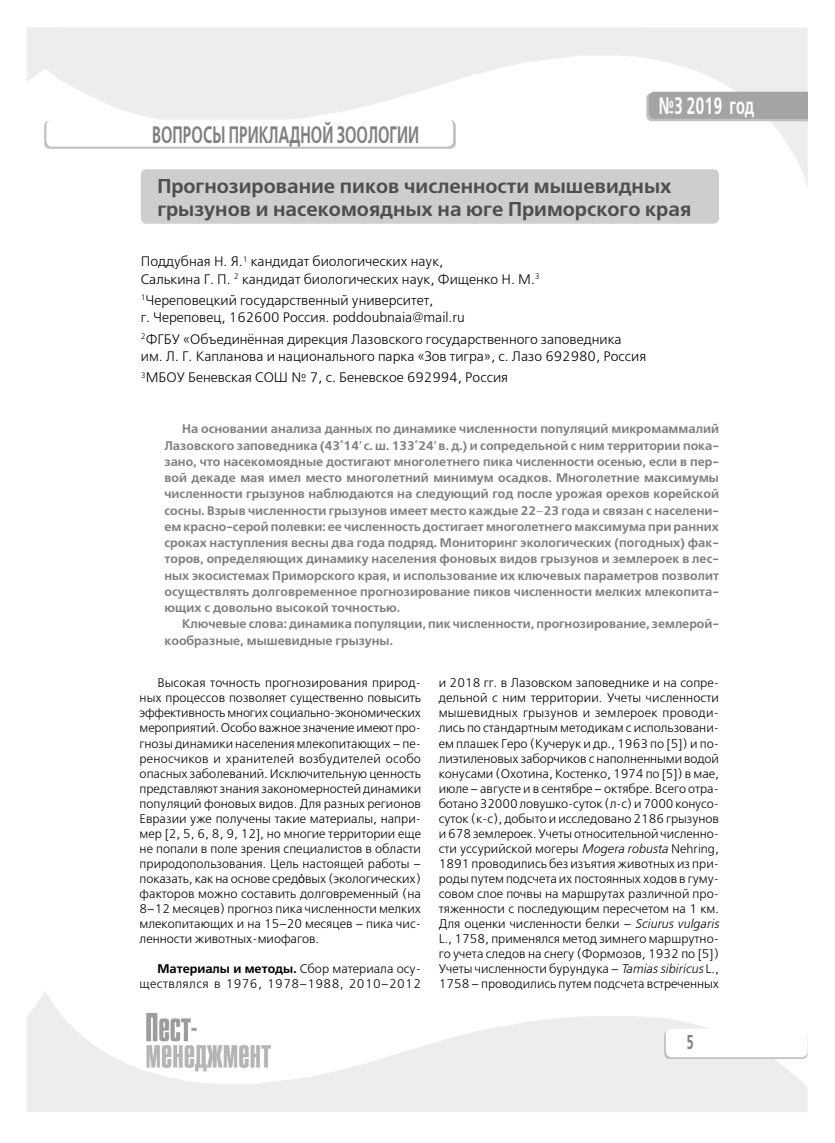
<style>
.page{position:relative;width:835px;height:1143px;background:#fff}
.page>*{position:absolute;margin:0;border:0;box-sizing:border-box;transform-origin:0 0}
.t1{font:700 23.75px "Free Set C";color:#808080;scale:.62 1}
.t2{font:700 23.75px "Free Set C";color:#fff;scale:.62 1}
.t3{font:700 20px/23.8px "Free Set C";color:#4e4e4e}
.t4{font:700 20px "Free Set C";color:#808080;scale:.62 1}
.t5{font:13.75px/17.5px "Free Set C";color:#000}
.t6{font:12.5px/15px "Free Set C";color:#000;text-align:justify}
.t7{font:700 12.5px/16.2px "Free Set C";color:#808080;text-align:justify}
.t8{font:12.5px/15px "Free Set C";letter-spacing:.03em;color:#000;text-align:right}
.s1{font-family:"Arial";font-weight:400}
.s2{font-family:"Pragmatica C";font-weight:400}
.s3{font-family:"Pragmatica C"}
.s4{font-family:"Arial"}
.s5{font-weight:700}
.s6{font-style:italic}
</style>
<div class="page">
<svg style="left:27px;top:27px;width:18px;height:54px"></svg>
<svg style="left:45px;top:27px;width:762px;height:162px;fill:#ededed"></svg>
<svg style="left:27px;top:992px;width:18px;height:120px;background:#eee"></svg>
<svg style="left:45px;top:991px;width:762px;height:121px;fill:#ededed"></svg>
<svg style="left:646px;top:92px;width:161px;height:29px;background:#a6a6a6"></svg>
<svg style="left:663px;top:1030px;width:144px;height:28px"></svg>
<div style="left:666px;top:1029px;width:140px;height:27px;background:#fff;border-radius:6px"></div>
<div style="left:665px;top:1028px;width:142px;height:29px;border:1px solid #fff;border-radius:6px"></div>
<div style="left:141px;top:169px;width:577px;height:55px;background:#cecece;border-radius:6px"></div>
<div style="left:44px;top:120px;width:411px;height:29px;background:#c1c1c1;border-radius:6px"></div>
<div style="left:46px;top:119px;width:407px;height:28px;background:#fff;border-radius:6px"></div>
<h1 class="t1" style="left:152px;top:125px;width:431px">ВОПРОСЫ ПРИКЛАДНОЙ ЗООЛОГИИ</h1>
<h1 class="t2" style="left:658px;top:96px;width:156px">№3 2019 год</h1>
<h2 class="t3" style="left:157px;top:175px;width:535px">Прогнозирование пиков численности мышевидных грызунов и насекомоядных на юге Приморского края</h2>
<p class="t5" style="left:141px;top:254px;width:400px">Поддубная Н. Я.<sup>1</sup> кандидат биологических наук,<br>Салькина Г. П. <sup>2</sup> кандидат биологических наук, Фищенко Н. М.<sup>3</sup></p>
<p class="t5" style="left:141px;top:293px;width:325px"><sup>1</sup>Череповецкий государственный университет,<br>г. Череповец, 162600 Россия. poddoubnaia@mail.ru</p>
<p class="t5" style="left:141px;top:331px;width:506px"><sup>2</sup>ФГБУ «Объединённая дирекция Лазовского государственного заповедника им. Л. Г. Капланова и национального парка «Зов тигра», с. Лазо 692980, Россия</p>
<p class="t5" style="left:141px;top:370px;width:368px"><sup>3</sup>МБОУ Беневская СОШ № 7, с. Беневское 692994, Россия</p>
<p class="t7" style="left:164px;top:422px;width:555px;text-indent:18px">На основании анализа данных по динамике численности популяций микромаммалий Лазовского заповедника (43°14<span class="s1">′</span> с. ш. 133°24<span class="s1">′</span> в. д.) и сопредельной с ним территории пока&shy;зано, что насекомоядные достигают многолетнего пика численности осенью, если в пер&shy;вой декаде мая имел место многолетний минимум осадков. Многолетние максимумы численности грызунов наблюдаются на следующий год после урожая орехов корейской сосны. Взрыв численности грызунов имеет место каждые 22<span class="s2">–</span>23 года и связан с населени&shy;ем красно-серой полевки: ее численность достигает многолетнего максимума при ранних сроках наступления весны два года подряд. Мониторинг экологических (погодных) фак&shy;торов, определяющих динамику населения фоновых видов грызунов и землероек в лес&shy;ных экосистемах Приморского края, и использование их ключевых параметров позволит осуществлять долговременное прогнозирование пиков численности мелких млекопита&shy;ющих с довольно высокой точностью.</p>
<p class="t7" style="left:164px;top:617px;width:555px;text-indent:18px">Ключевые cлова: динамика популяции, пик численности, прогнозирование, землерой&shy;кообразные, мышевидные грызуны.</p>
<p class="t6" style="left:139px;top:676px;width:283px;text-indent:18px">Высокая точность прогнозирования природ&shy;ных процессов позволяет существенно повысить эффективность многих социально-экономических мероприятий. Особо важное значение имеют про&shy;гнозы динамики населения млекопитающих <span class="s3">–</span> пе&shy;реносчиков и хранителей возбудителей особо опасных заболеваний. Исключительную ценность представляют знания закономерностей динамики популяций фоновых видов. Для разных регионов Евразии уже получены такие материалы, напри&shy;мер [2, 5, 6, 8, 9, 12], но многие территории еще не попали в поле зрения специалистов в области природопользования. Цель настоящей работы <span class="s3">– </span>показать, как на основе сред<span class="s4">ó</span>вых (экологических) факторов можно составить долговременный (на 8<span class="s3">–</span>12 месяцев) прогноз пика численности мелких млекопитающих и на 15<span class="s3">–</span>20 месяцев <span class="s3">–</span> пика чис&shy;ленности животных-миофагов.</p>
<p class="t8" style="left:139px;top:961px;width:283px"><span class="s5">Материалы и методы.</span> Сбор материала осу&shy;ществлялся в 1976, 1978<span class="s3">–</span>1988, 2010<span class="s3">–</span>2012</p>
<p class="t6" style="left:438px;top:676px;width:281px">и 2018 гг. в Лазовском заповеднике и на сопре&shy;дельной с ним территории. Учеты численности мышевидных грызунов и землероек проводи&shy;лись по стандартным методикам с использовани&shy;ем плашек Геро (Кучерук и др., 1963 по [5]) и по&shy;лиэтиленовых заборчиков с наполненными водой конусами (Охотина, Костенко, 1974 по [5]) в мае, июле <span class="s3">–</span> августе и в сентябре <span class="s3">–</span> октябре. Всего отра&shy;ботано 32000 ловушко-суток (л-с) и 7000 конусо&shy;суток (к-с), добыто и исследовано 2186 грызунов и 678 землероек. Учеты относительной численно&shy;сти уссурийской могеры <span class="s6">Mogera robusta</span> Nehring, 1891 проводились без изъятия животных из при&shy;роды путем подсчета их постоянных ходов в гуму&shy;совом слое почвы на маршрутах различной про&shy;тяженности с последующим пересчетом на 1 км.<br>Для оценки численности белки <span class="s3">–</span> <span class="s6">Sciurus vulgaris </span>L., 1758, применялся метод зимнего маршрутно&shy;го учета следов на снегу (Формозов, 1932 по [5])<br>Учеты численности бурундука <span class="s3">–</span> <span class="s6">Tamias sibiricus</span> L., 1758 <span class="s3">–</span> проводились путем подсчета встреченных</p>
<h2 class="t4" style="left:686px;top:1034px;width:14px">5</h2>
</div>
